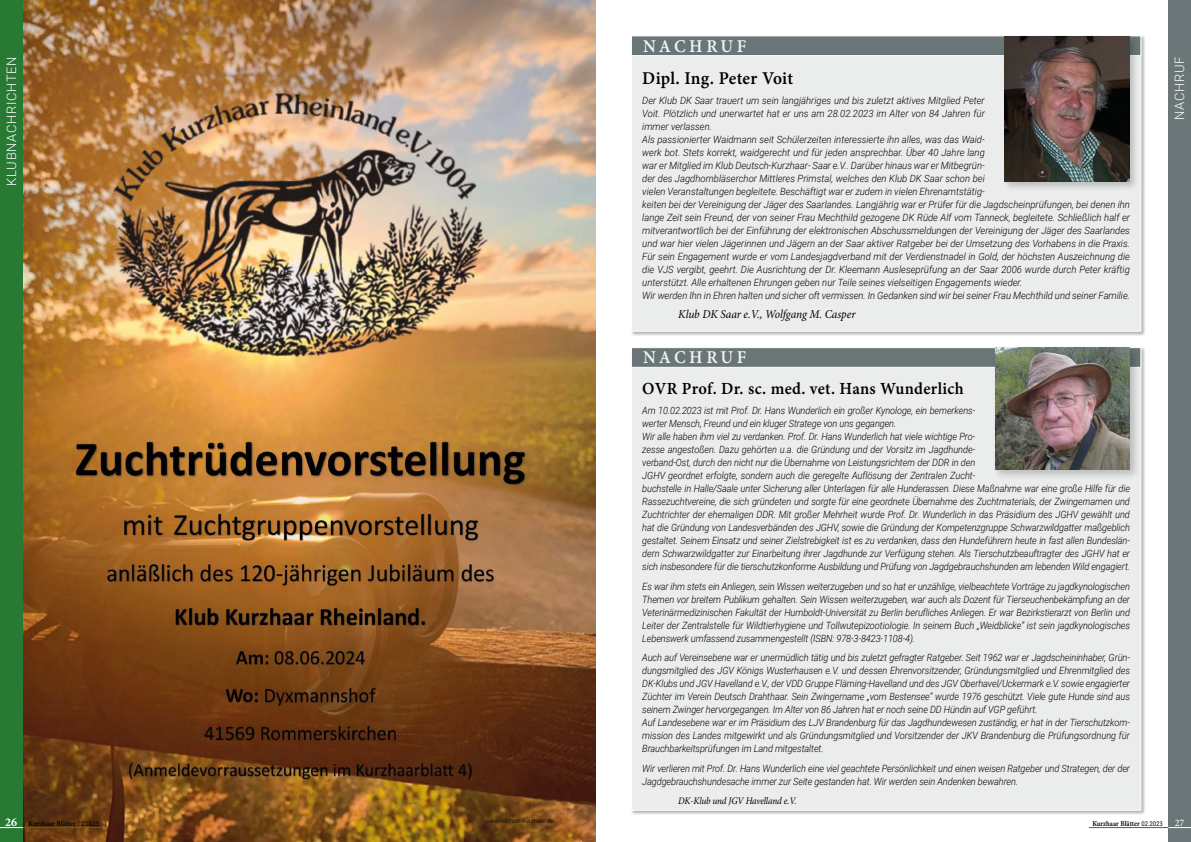
<style>
.page{position:relative;width:1191px;height:842px;background:#fff}
.page>*{position:absolute;margin:0;border:0;box-sizing:border-box;transform-origin:0 0}
.t1{font:18px "Minion Pro Semibold Capt";letter-spacing:.01em;color:#000;scale:.95 1}
.t2{font:18px "Minion Pro Semibold Capt";letter-spacing:.195em;color:#f1f3f3;scale:.95 1}
.t3{font:17px "Minion Pro Semibold Capt";letter-spacing:.02em;color:#000;scale:.95 1}
.t4{font:300 13px "Roboto";letter-spacing:.05em;color:#fff}
.t5{font:italic 12px "Minion Pro";letter-spacing:-.01em;color:#000;scale:.95 1}
.t6{font:italic 300 10px/13px "Roboto";letter-spacing:-.005em;color:#000;scale:.92 1}
.t7{font:italic 300 10px/13px "Roboto";letter-spacing:-.005em;color:#000;scale:.95 1}
.t8{font:italic 10px "Minion Pro";letter-spacing:-.02em;color:#000;scale:.92 1}
.t9{font:500 10px "Minion Pro";color:#fff}
.t10{font:7.5px "Minion Pro Semibold Capt";color:#000;scale:.9 1}
.t11{font:300 6px "Roboto";color:#000}
.s1{font-family:"Minion Pro";font-weight:700;font-size:12px;color:#fff}
.s2{font-family:"Minion Pro";font-weight:500;font-size:10px;color:#fff}
.s3{font-family:"Roboto";font-size:6.5px}
</style>
<div class="page">
<div style="left:1168px;top:0;width:23px;height:842px;background:#697576"></div>
<svg style="left:1168px;top:827px;width:23px;height:1px"></svg>
<hr style="left:1089px;top:827px;width:79px;height:1px;background:#277933">
<img style="left:23px;top:0;width:572px;height:842px">
<div style="left:0;top:0;width:23px;height:842px;background:#277933"></div>
<svg style="left:0;top:827px;width:23px;height:1px"></svg>
<hr style="left:23px;top:827px;width:79px;height:1px;background:#277933">
<div style="left:630px;top:35px;width:516px;height:301px;background:#000;opacity:.3"></div>
<div style="left:631px;top:35px;width:510px;height:297px;background:#ebecec;border:1px solid #fff"></div>
<div style="left:631px;top:35px;width:510px;height:21px;background:#697576;border:1px solid #fff"></div>
<div style="left:1002px;top:34px;width:137px;height:158px;background:#000;opacity:.2"></div>
<img style="left:1004px;top:36px;width:125px;height:146px">
<div style="left:630px;top:347px;width:516px;height:469px;background:#000;opacity:.3"></div>
<div style="left:631px;top:347px;width:510px;height:464px;background:#ebecec;border:1px solid #fff"></div>
<div style="left:631px;top:347px;width:510px;height:21px;background:#697576;border:1px solid #fff"></div>
<div style="left:992px;top:345px;width:148px;height:136px;background:#000;opacity:.2"></div>
<img style="left:995px;top:348px;width:134px;height:122px">
<h3 class="t4" style="left:2px;top:186px;width:130px;rotate:-90deg">KLUBNACHRICHTEN</h3>
<h1 class="t2" style="left:643px;top:33px;width:110px">NACHRUF</h1>
<h1 class="t1" style="left:642px;top:66px;width:160px">Dipl. Ing. Peter Voit</h1>
<p class="t7" style="left:642px;top:94px;width:515px">Der Klub DK Saar trauert um sein langjähriges und bis zuletzt aktives Mitglied Peter<br>Voit. Plötzlich und unerwartet hat er uns am 28.02.2023 im Alter von 84 Jahren für<br>immer verlassen.<br>Als passionierter Waidmann seit Schülerzeiten interessierte ihn alles, was das Waid-<br>werk bot. Stets korrekt, waidgerecht und für jeden ansprechbar. Über 40 Jahre lang<br>war er Mitglied im Klub Deutsch-Kurzhaar- Saar e.V.. Darüber hinaus war er Mitbegrün-<br>der des Jagdhornbläserchor Mittleres Primstal, welches den Klub DK Saar schon bei<br>vielen Veranstaltungen begleitete. Beschäftigt war er zudem in vielen Ehrenamtstätig-<br>keiten bei der Vereinigung der Jäger des Saarlandes. Langjährig war er Prüfer für die Jagdscheinprüfungen, bei denen ihn lange Zeit sein Freund, der von seiner Frau Mechthild gezogene DK Rüde Alf vom Tanneck, begleitete. Schließlich half er mitverantwortlich bei der Einführung der elektronischen Abschussmeldungen der Vereinigung der Jäger des Saarlandes und war hier vielen Jägerinnen und Jägern an der Saar aktiver Ratgeber bei der Umsetzung des Vorhabens in die Praxis.<br>Für sein Engagement wurde er vom Landesjagdverband mit der Verdienstnadel in Gold, der höchsten Auszeichnung die die VJS vergibt, geehrt. Die Ausrichtung der Dr. Kleemann Ausleseprüfung an der Saar 2006 wurde durch Peter kräftig unterstützt. Alle erhaltenen Ehrungen geben nur Teile seines vielseitigen Engagements wieder.<br>Wir werden Ihn in Ehren halten und sicher oft vermissen. In Gedanken sind wir bei seiner Frau Mechthild und seiner Familie.</p>
<p class="t5" style="left:678px;top:306px;width:188px">Klub DK Saar e.V., Wolfgang M. Casper</p>
<h1 class="t2" style="left:643px;top:345px;width:110px">NACHRUF</h1>
<h2 class="t3" style="left:642px;top:377px;width:340px">OVR Prof. Dr. sc. med. vet. Hans Wunderlich</h2>
<p class="t6" style="left:642px;top:404px;width:531px">Am 10.02.2023 ist mit Prof. Dr. Hans Wunderlich ein großer Kynologe, ein bemerkens-<br>werter Mensch, Freund und ein kluger Stratege von uns gegangen.<br>Wir alle haben ihm viel zu verdanken. Prof. Dr. Hans Wunderlich hat viele wichtige Pro-<br>zesse angestoßen. Dazu gehörten u.a. die Gründung und der Vorsitz im Jagdhunde-<br>verband-Ost, durch den nicht nur die Übernahme von Leistungsrichtern der DDR in den<br>JGHV geordnet erfolgte, sondern auch die geregelte Auflösung der Zentralen Zucht-<br>buchstelle in Halle/Saale unter Sicherung aller Unterlagen für alle Hunderassen. Diese Maßnahme war eine große Hilfe für die Rassezuchtvereine, die sich gründeten und sorgte für eine geordnete Übernahme des Zuchtmaterials, der Zwingernamen und Zuchtrichter der ehemaligen DDR. Mit großer Mehrheit wurde Prof. Dr. Wunderlich in das Präsidium des JGHV gewählt und hat die Gründung von Landesverbänden des JGHV, sowie die Gründung der Kompetenzgruppe Schwarzwildgatter maßgeblich gestaltet. Seinem Einsatz und seiner Zielstrebigkeit ist es zu verdanken, dass den Hundeführern heute in fast allen Bundeslän&shy;dern Schwarzwildgatter zur Einarbeitung ihrer Jagdhunde zur Verfügung stehen. Als Tierschutzbeauftragter des JGHV hat er sich insbesondere für die tierschutzkonforme Ausbildung und Prüfung von Jagdgebrauchshunden am lebenden Wild engagiert.</p>
<p class="t7" style="left:642px;top:579px;width:515px;text-align:justify">Es war ihm stets ein Anliegen, sein Wissen weiterzugeben und so hat er unzählige, vielbeachtete Vorträge zu jagdkynologischen Themen vor breitem Publikum gehalten. Sein Wissen weiterzugeben, war auch als Dozent für Tierseuchenbekämpfung an der Veterinärmedizinischen Fakultät der Humboldt-Universität zu Berlin berufliches Anliegen. Er war Bezirkstierarzt von Berlin und Leiter der Zentralstelle für Wildtierhygiene und Tollwutepizootiologie. In seinem Buch „Weidblicke“ ist sein jagdkynologisches Lebenswerk umfassend zusammengestellt (ISBN: 978-3-8423-1108-4).</p>
<p class="t6" style="left:642px;top:651px;width:531px">Auch auf Vereinsebene war er unermüdlich tätig und bis zuletzt gefragter Ratgeber. Seit 1962 war er Jagdscheininhaber, Grün&shy;dungsmitglied des JGV Königs Wusterhausen e.V. und dessen Ehrenvorsitzender, Gründungsmitglied und Ehrenmitglied des DK-Klubs und JGV Havelland e.V., der VDD Gruppe Fläming-Havelland und des JGV Oberhavel/Uckermark e.V. sowie engagierter Züchter im Verein Deutsch Drahthaar. Sein Zwingername „vom Bestensee“ wurde 1976 geschützt. Viele gute Hunde sind aus seinem Zwinger hervorgegangen. Im Alter von 86 Jahren hat er noch seine DD Hündin auf VGP geführt.<br>Auf Landesebene war er im Präsidium des LJV Brandenburg für das Jagdhundewesen zuständig, er hat in der Tierschutzkom&shy;mission des Landes mitgewirkt und als Gründungsmitglied und Vorsitzender der JKV Brandenburg die Prüfungsordnung für Brauchbarkeitsprüfungen im Land mitgestaltet.</p>
<p class="t6" style="left:642px;top:761px;width:531px">Wir verlieren mit Prof. Dr. Hans Wunderlich eine viel geachtete Persönlichkeit und einen weisen Ratgeber und Strategen, der der<br>Jagdgebrauchshundesache immer zur Seite gestanden hat. Wir werden sein Andenken bewahren.</p>
<p class="t8" style="left:678px;top:794px;width:130px">DK-Klub und JGV Havelland e.V.</p>
<h3 class="t4" style="left:1170px;top:120px;width:65px;rotate:-90deg">NACHRUF</h3>
<p class="t10" style="left:5px;top:818px;width:105px"><span class="s1">26</span><span class="s2">26</span> Kurzhaar Blätter <span class="s3">02.2023</span></p>
<p class="t11" style="left:485px;top:817px;width:69px">www.deutsch-kurzhaar.de</p>
<p class="t9" style="left:1174px;top:816px;width:11px">27</p>
<p class="t10" style="left:1092px;top:818px;width:102px">Kurzhaar Blätter <span class="s3">02.2023</span> <span class="s1">3</span></p>
</div>
